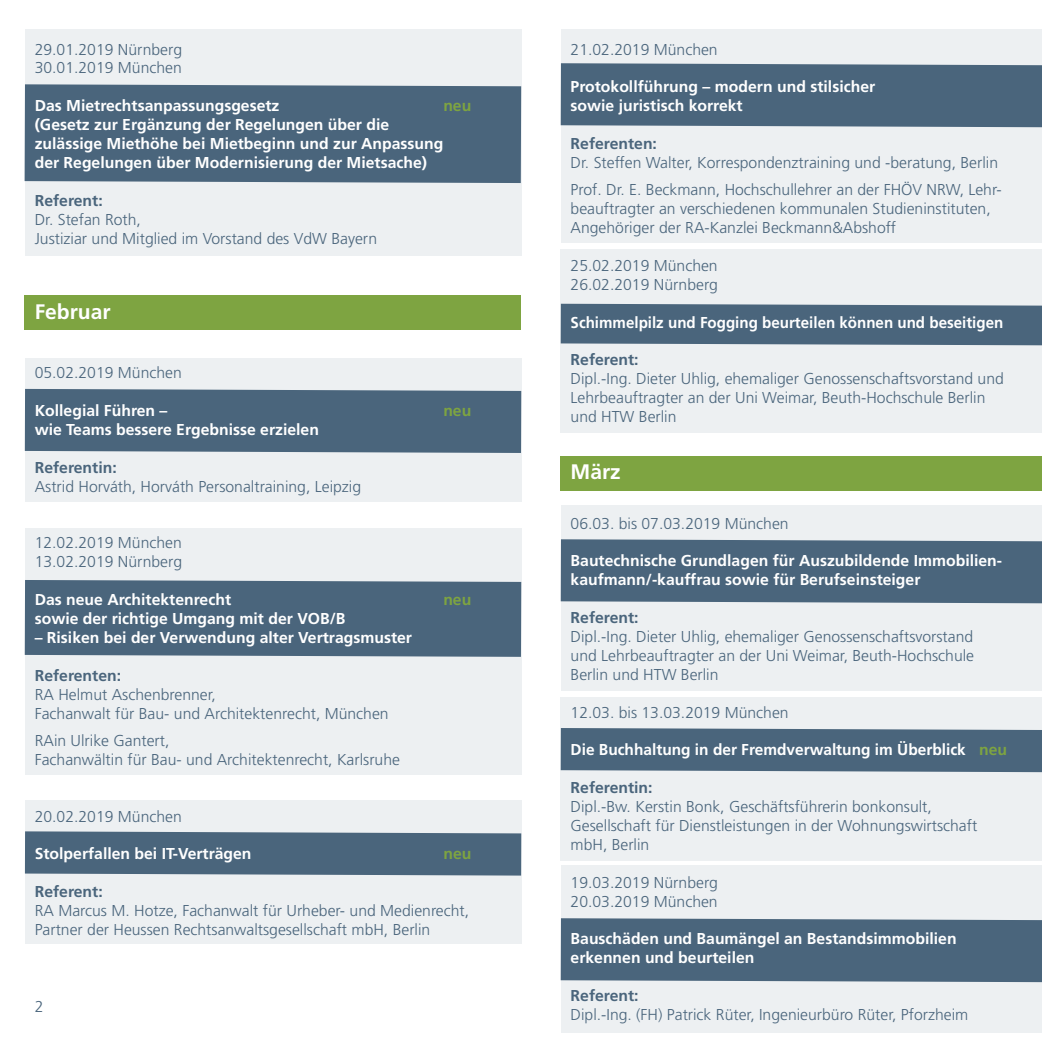
<style>
.page{position:relative;width:1042px;height:1042px;background:#fff}
.page>*{position:absolute;margin:0;border:0;box-sizing:border-box;transform-origin:0 0}
.t1{font:700 21px "Frutiger";color:#fff}
.t2{font:300 15.75px/18.9px "Frutiger";color:#4a657c}
.t3{font:700 15.75px/18.9px "Frutiger";color:#fff}
.t4{font:700 15.75px "Frutiger";color:#4a657c}
.t5{font:700 15.75px "Frutiger";color:#fff;scale:.96 1}
.t6{font:700 15.75px "Frutiger";color:#7ea441}
.s1{color:#7ea441}
</style>
<div class="page">
<div style="left:561px;top:697px;width:481px;height:163px;background:#edf0f2"></div>
<div style="left:561px;top:728px;width:481px;height:44px;background:#4a657c"></div>
<div style="left:561px;top:249px;width:481px;height:184px;background:#edf0f2"></div>
<div style="left:561px;top:304px;width:481px;height:41px;background:#4a657c"></div>
<div style="left:561px;top:30px;width:481px;height:213px;background:#edf0f2"></div>
<div style="left:561px;top:63px;width:481px;height:64px;background:#4a657c"></div>
<div style="left:561px;top:506px;width:481px;height:185px;background:#edf0f2"></div>
<div style="left:561px;top:539px;width:481px;height:64px;background:#4a657c"></div>
<div style="left:25px;top:295px;width:496px;height:35px;background:#7ea441"></div>
<div style="left:561px;top:456px;width:481px;height:35px;background:#7ea441"></div>
<div style="left:25px;top:358px;width:496px;height:144px;background:#edf0f2"></div>
<div style="left:25px;top:389px;width:496px;height:64px;background:#4a657c"></div>
<div style="left:25px;top:800px;width:496px;height:144px;background:#edf0f2"></div>
<div style="left:25px;top:831px;width:496px;height:44px;background:#4a657c"></div>
<div style="left:25px;top:528px;width:496px;height:246px;background:#edf0f2"></div>
<div style="left:25px;top:580px;width:496px;height:77px;background:#4a657c"></div>
<div style="left:25px;top:30px;width:496px;height:226px;background:#edf0f2"></div>
<div style="left:25px;top:84px;width:496px;height:99px;background:#4a657c"></div>
<div style="left:561px;top:865px;width:481px;height:167px;background:#edf0f2"></div>
<div style="left:561px;top:918px;width:481px;height:64px;background:#4a657c"></div>
<p class="t2" style="left:35px;top:41px;width:149px">29.01.2019 Nürnberg<br>30.01.2019 München</p>
<p class="t3" style="left:35px;top:98px;width:246px">Das Mietrechtsanpassungsgesetz</p>
<p class="t6" style="left:443px;top:99px;width:30px">neu</p>
<p class="t3" style="left:35px;top:116px;width:410px">(Gesetz zur Ergänzung der Regelungen über die zulässige Miethöhe bei Mietbeginn und zur Anpassung der Regelungen über Modernisierung der Mietsache)</p>
<p class="t4" style="left:35px;top:194px;width:69px">Referent:</p>
<p class="t2" style="left:35px;top:211px;width:344px">Dr. Stefan Roth,<br>Justiziar und Mitglied im Vorstand des VdW Bayern</p>
<h1 class="t1" style="left:35px;top:303px;width:77px">Februar</h1>
<p class="t2" style="left:35px;top:365px;width:149px">05.02.2019 München</p>
<p class="t3" style="left:35px;top:402px;width:134px">Kollegial Führen –</p>
<p class="t6" style="left:443px;top:404px;width:30px">neu</p>
<p class="t3" style="left:35px;top:421px;width:286px">wie Teams bessere Ergebnisse erzielen</p>
<p class="t4" style="left:35px;top:461px;width:83px">Referentin:</p>
<p class="t2" style="left:35px;top:478px;width:328px">Astrid Horváth, Horváth Personaltraining, Leipzig</p>
<p class="t2" style="left:35px;top:535px;width:149px">12.02.2019 München<br>13.02.2019 Nürnberg</p>
<p class="t3" style="left:35px;top:591px;width:198px">Das neue Architektenrecht</p>
<p class="t6" style="left:443px;top:593px;width:30px">neu</p>
<p class="t3" style="left:35px;top:610px;width:312px">sowie der richtige Umgang mit der VOB/B</p>
<p class="t3" style="left:35px;top:629px;width:379px">– Risiken bei der Verwendung alter Vertragsmuster</p>
<p class="t4" style="left:35px;top:669px;width:88px">Referenten:</p>
<p class="t2" style="left:35px;top:686px;width:355px">RA Helmut Aschenbrenner,<br>Fachanwalt für Bau- und Architektenrecht, München</p>
<p class="t2" style="left:35px;top:732px;width:367px">RAin Ulrike Gantert,<br>Fachanwältin für Bau- und Architektenrecht, Karlsruhe</p>
<p class="t2" style="left:35px;top:808px;width:149px">20.02.2019 München</p>
<p class="t3" style="left:35px;top:845px;width:218px">Stolperfallen bei IT-Verträgen</p>
<p class="t6" style="left:443px;top:847px;width:30px">neu</p>
<p class="t4" style="left:35px;top:885px;width:69px">Referent:</p>
<p class="t2" style="left:35px;top:902px;width:436px">RA Marcus M. Hotze, Fachanwalt für Urheber- und Medienrecht,<br>Partner der Heussen Rechtsanwaltsgesellschaft mbH, Berlin</p>
<p class="t2" style="left:35px;top:998px;width:10px">2</p>
<p class="t2" style="left:570px;top:41px;width:149px">21.02.2019 München</p>
<p class="t3" style="left:570px;top:79px;width:306px">Protokollführung – modern und stilsicher sowie juristisch korrekt</p>
<p class="t4" style="left:570px;top:137px;width:88px">Referenten:</p>
<p class="t2" style="left:570px;top:150px;width:432px;line-height:27.3px">Dr. Steffen Walter, Korrespondenztraining und -beratung, Berlin<br>Prof. Dr. E. Beckmann, Hochschullehrer an der FHÖV NRW, Lehr-</p>
<p class="t2" style="left:570px;top:200px;width:422px">beauftragter an verschiedenen kommunalen Studieninstituten,<br>Angehöriger der RA-Kanzlei Beckmann&amp;Abshoff</p>
<p class="t2" style="left:570px;top:257px;width:149px">25.02.2019 München<br>26.02.2019 Nürnberg</p>
<p class="t5" style="left:570px;top:316px;width:452px">Schimmelpilz und Fogging beurteilen können und beseitigen</p>
<p class="t4" style="left:570px;top:354px;width:69px">Referent:</p>
<p class="t2" style="left:570px;top:371px;width:435px">Dipl.-Ing. Dieter Uhlig, ehemaliger Genossenschaftsvorstand und<br>Lehrbeauftragter an der Uni Weimar, Beuth-Hochschule Berlin und HTW Berlin</p>
<h1 class="t1" style="left:570px;top:463px;width:52px">März</h1>
<p class="t2" style="left:570px;top:515px;width:220px">06.03. bis 07.03.2019 München</p>
<p class="t3" style="left:570px;top:552px;width:433px">Bautechnische Grundlagen für Auszubildende Immobilien&shy;kaufmann/-kauffrau sowie für Berufseinsteiger</p>
<p class="t4" style="left:570px;top:611px;width:69px">Referent:</p>
<p class="t2" style="left:570px;top:628px;width:405px;text-align:justify">Dipl.-Ing. Dieter Uhlig, ehemaliger Genossenschaftsvorstand und Lehrbeauftragter an der Uni Weimar, Beuth-Hochschule Berlin und HTW Berlin</p>
<p class="t2" style="left:570px;top:704px;width:220px">12.03. bis 13.03.2019 München</p>
<p class="t3" style="left:570px;top:741px;width:438px">Die Buchhaltung in der Fremdverwaltung im Überblick <span class="s1">neu</span></p>
<p class="t4" style="left:570px;top:781px;width:83px">Referentin:</p>
<p class="t2" style="left:570px;top:798px;width:408px">Dipl.-Bw. Kerstin Bonk, Geschäftsführerin bonkonsult,<br>Gesellschaft für Dienstleistungen in der Wohnungswirtschaft mbH, Berlin</p>
<p class="t2" style="left:570px;top:874px;width:149px">19.03.2019 Nürnberg<br>20.03.2019 München</p>
<p class="t3" style="left:570px;top:930px;width:387px">Bauschäden und Baumängel an Bestandsimmobilien erkennen und beurteilen</p>
<p class="t4" style="left:570px;top:989px;width:69px">Referent:</p>
<p class="t2" style="left:570px;top:1006px;width:399px">Dipl.-Ing. (FH) Patrick Rüter, Ingenieurbüro Rüter, Pforzheim</p>
</div>
